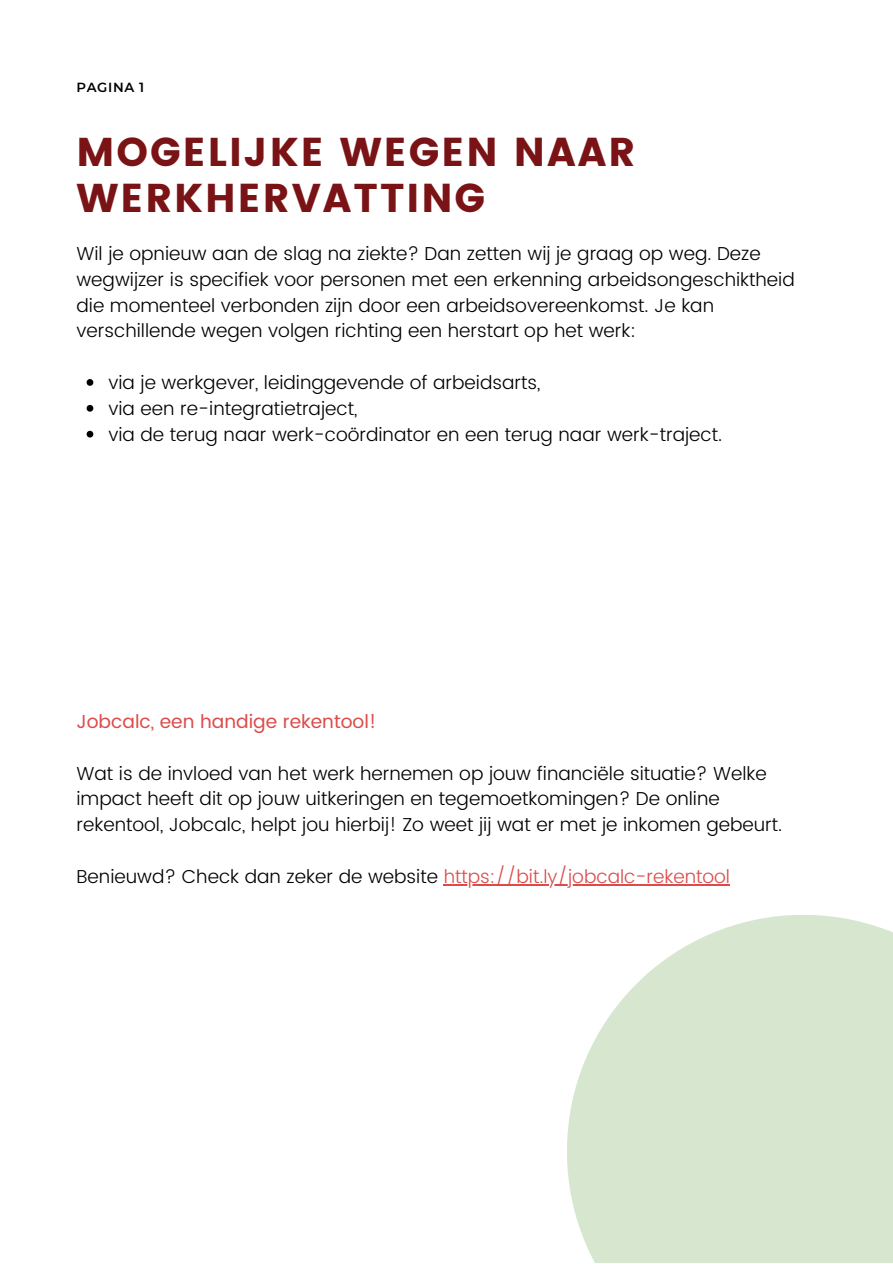
<style>
.page{position:relative;width:893px;height:1264px;background:#fff}
.page>*{position:absolute;margin:0;border:0;box-sizing:border-box;transform-origin:0 0}
.t1{font:40.2px/46px "Poppins";letter-spacing:.05em;color:#7a1315}
.t2{font:300 18.75px/25.8px "Poppins";color:#000}
.t3{font:300 18.75px "Poppins";color:#dc4b4a}
.t4{font:18.75px "Poppins";color:#dc4b4a}
.t5{font:600 13.2px "Montserrat";letter-spacing:.05em;color:#000}
.s1{color:#000}
</style>
<div class="page">
<svg style="left:87px;top:379px;width:6px;height:7px"></svg>
<svg style="left:87px;top:405px;width:6px;height:6px"></svg>
<svg style="left:87px;top:431px;width:6px;height:6px"></svg>
<svg style="left:567px;top:915px;width:325px;height:347px;background:#dae8d4"></svg>
<hr style="left:443px;top:884px;width:287px;height:1px;background:#dc4b4a">
<p class="t5" style="left:76px;top:79px;width:69px">PAGINA 1</p>
<p class="t1" style="left:76px;top:129px;width:560px">MOGELIJKE WEGEN NAAR<br>WERKHERVATTING</p>
<p class="t2" style="left:76px;top:240px;width:719px">Wil je opnieuw aan de slag na ziekte? Dan zetten wij je graag op weg. Deze wegwijzer is specifiek voor personen met een erkenning arbeidsongeschiktheid die momenteel verbonden zijn door een arbeidsovereenkomst. Je kan verschillende wegen volgen richting een herstart op het werk:</p>
<p class="t2" style="left:108px;top:370px;width:433px">via je werkgever, leidinggevende of arbeidsarts,</p>
<p class="t2" style="left:108px;top:395px;width:250px">via een re-integratietraject,</p>
<p class="t2" style="left:108px;top:421px;width:615px">via de terug naar werk-coördinator en een terug naar werk-traject.</p>
<p class="t4" style="left:76px;top:710px;width:301px">Jobcalc, een handige rekentool!</p>
<p class="t2" style="left:76px;top:760px;width:707px">Wat is de invloed van het werk hernemen op jouw financiële situatie? Welke impact heeft dit op jouw uitkeringen en tegemoetkomingen? De online rekentool, Jobcalc, helpt jou hierbij! Zo weet jij wat er met je inkomen gebeurt.</p>
<p class="t3" style="left:76px;top:865px;width:655px"><span class="s1">Benieuwd? Check dan zeker de website</span> https://bit.ly/jobcalc-rekentool</p>
</div>
